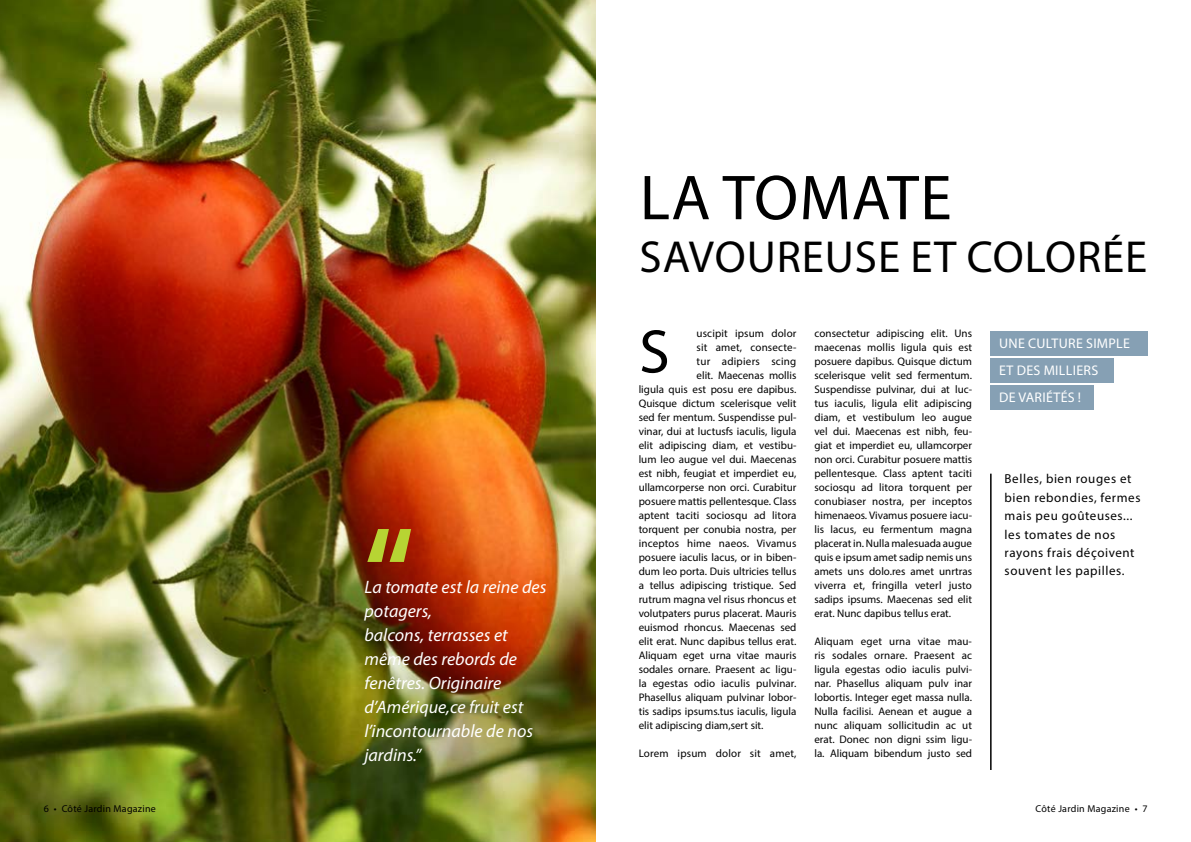
<style>
.page{position:relative;width:1191px;height:842px;background:#fff}
.page>*{position:absolute;margin:0;border:0;box-sizing:border-box;transform-origin:0 0}
.t1{font:64px "Myriad Pro";letter-spacing:.02em;color:#000}
.t2{font:62px "Myriad Pro";color:#000}
.t3{font:45px "Myriad Pro";letter-spacing:.02em;color:#000}
.t4{font:italic 18px/24px "Myriad Pro";color:#fff}
.t5{font:14px/27px "Myriad Pro";letter-spacing:.02em;color:#fff}
.t6{font:13px/18.4px "Myriad Pro";letter-spacing:.045em;color:#000}
.t7{font:11px/14px "Myriad Pro";color:#000;text-align:justify}
.t8{font:10px "Myriad Pro";letter-spacing:.025em;color:#000}
</style>
<div class="page">
<hr style="left:990px;top:474px;width:1px;height:296px;background:#000">
<img style="left:0;top:0;width:595px;height:842px">
<div style="left:990px;top:331px;width:157px;height:24px;background:#86a0b4"></div>
<div style="left:990px;top:358px;width:124px;height:24px;background:#86a0b4"></div>
<div style="left:990px;top:385px;width:104px;height:24px;background:#86a0b4"></div>
<svg style="left:367px;top:529px;width:44px;height:33px"></svg>
<h3 class="t4" style="left:364px;top:575px;width:183px">La tomate est la reine des potagers,<br>balcons, terrasses et même des rebords de fenêtres. Originaire d’Amérique,ce fruit est l’incontournable de nos jardins.”</h3>
<h1 class="t1" style="left:640px;top:158px;width:313px">La tomate</h1>
<h3 class="t3" style="left:639px;top:229px;width:509px">Savoureuse et colorée</h3>
<p class="t7" style="left:696px;top:326px;width:101px">uscipit ipsum dolor</p>
<p class="t7" style="left:696px;top:340px;width:101px">sit amet, consecte-</p>
<p class="t7" style="left:696px;top:354px;width:101px">tur adipiers scing</p>
<p class="t7" style="left:696px;top:368px;width:101px">elit. Maecenas mollis</p>
<p class="t7" style="left:638px;top:382px;width:159px">ligula quis est posu ere dapibus.</p>
<p class="t7" style="left:638px;top:396px;width:159px">Quisque dictum scelerisque velit</p>
<p class="t7" style="left:638px;top:410px;width:159px">sed fer mentum. Suspendisse pul-</p>
<p class="t7" style="left:638px;top:424px;width:159px">vinar, dui at luctusfs iaculis, ligula</p>
<p class="t7" style="left:638px;top:438px;width:159px">elit adipiscing diam, et vestibu-</p>
<p class="t7" style="left:638px;top:452px;width:159px">lum leo augue vel dui. Maecenas</p>
<p class="t7" style="left:638px;top:466px;width:159px">est nibh, feugiat et imperdiet eu,</p>
<p class="t7" style="left:638px;top:480px;width:159px">ullamcorperse non orci. Curabitur</p>
<p class="t7" style="left:638px;top:494px;width:159px">posuere mattis pellentesque. Class</p>
<p class="t7" style="left:638px;top:508px;width:159px">aptent taciti sociosqu ad litora</p>
<p class="t7" style="left:638px;top:522px;width:159px">torquent per conubia nostra, per</p>
<p class="t7" style="left:638px;top:536px;width:159px">inceptos hime naeos. Vivamus</p>
<p class="t7" style="left:638px;top:550px;width:159px">posuere iaculis lacus, or in biben-</p>
<p class="t7" style="left:638px;top:564px;width:159px">dum leo porta. Duis ultricies tellus</p>
<p class="t7" style="left:638px;top:578px;width:159px">a tellus adipiscing tristique. Sed</p>
<p class="t7" style="left:638px;top:592px;width:159px">rutrum magna vel risus rhoncus et</p>
<p class="t7" style="left:638px;top:606px;width:159px">volutpaters purus placerat. Mauris</p>
<p class="t7" style="left:638px;top:620px;width:159px">euismod rhoncus. Maecenas sed</p>
<p class="t7" style="left:638px;top:634px;width:159px">elit erat. Nunc dapibus tellus erat.</p>
<p class="t7" style="left:638px;top:648px;width:159px">Aliquam eget urna vitae mauris</p>
<p class="t7" style="left:638px;top:662px;width:159px">sodales ornare. Praesent ac ligu-</p>
<p class="t7" style="left:638px;top:676px;width:159px">la egestas odio iaculis pulvinar.</p>
<p class="t7" style="left:638px;top:690px;width:159px">Phasellus aliquam pulvinar lobor-</p>
<p class="t7" style="left:638px;top:704px;width:159px">tis sadips ipsums.tus iaculis, ligula</p>
<p class="t7" style="left:638px;top:718px;width:126px">elit adipiscing diam,sert sit.</p>
<p class="t7" style="left:638px;top:746px;width:159px">Lorem ipsum dolor sit amet,</p>
<p class="t7" style="left:814px;top:326px;width:159px">consectetur adipiscing elit. Uns maecenas mollis ligula quis est posuere dapibus. Quisque dictum scelerisque velit sed fermentum.<br>Suspendisse pulvinar, dui at luc&shy;tus iaculis, ligula elit adipiscing diam, et vestibulum leo augue vel dui. Maecenas est nibh, feu&shy;giat et imperdiet eu, ullamcorper non orci. Curabitur posuere mattis pellentesque. Class aptent taciti sociosqu ad litora torquent per conubiaser nostra, per inceptos himenaeos. Vivamus posuere iacu&shy;lis lacus, eu fermentum magna placerat in. Nulla malesuada augue quis e ipsum amet sadip nemis uns amets uns dolo.res amet unrtras viverra et, fringilla veterl justo sadips ipsums. Maecenas sed elit erat. Nunc dapibus tellus erat.</p>
<p class="t7" style="left:814px;top:634px;width:159px">Aliquam eget urna vitae mau&shy;ris sodales ornare. Praesent ac ligula egestas odio iaculis pulvi&shy;nar. Phasellus aliquam pulv inar lobortis. I nteger eget massa nulla.<br>Nulla facilisi. Aenean et augue a nunc aliquam sollicitudin ac ut erat. Donec non digni ssim ligu&shy;la. Aliquam bibendum justo sed</p>
<h2 class="t2" style="left:639px;top:313px;width:27px">S</h2>
<p class="t5" style="left:999px;top:330px;width:132px">Une culture simple et des milliers<br>de variétés !</p>
<p class="t6" style="left:1004px;top:470px;width:137px">Belles, bien rouges et bien rebondies, fermes mais peu goûteuses... les tomates de nos rayons frais déçoivent souvent les papilles.</p>
<p class="t8" style="left:44px;top:802px;width:114px">6 • Côté Jardin Magazine</p>
<p class="t8" style="left:1035px;top:802px;width:114px">Côté Jardin Magazine • 7</p>
</div>
